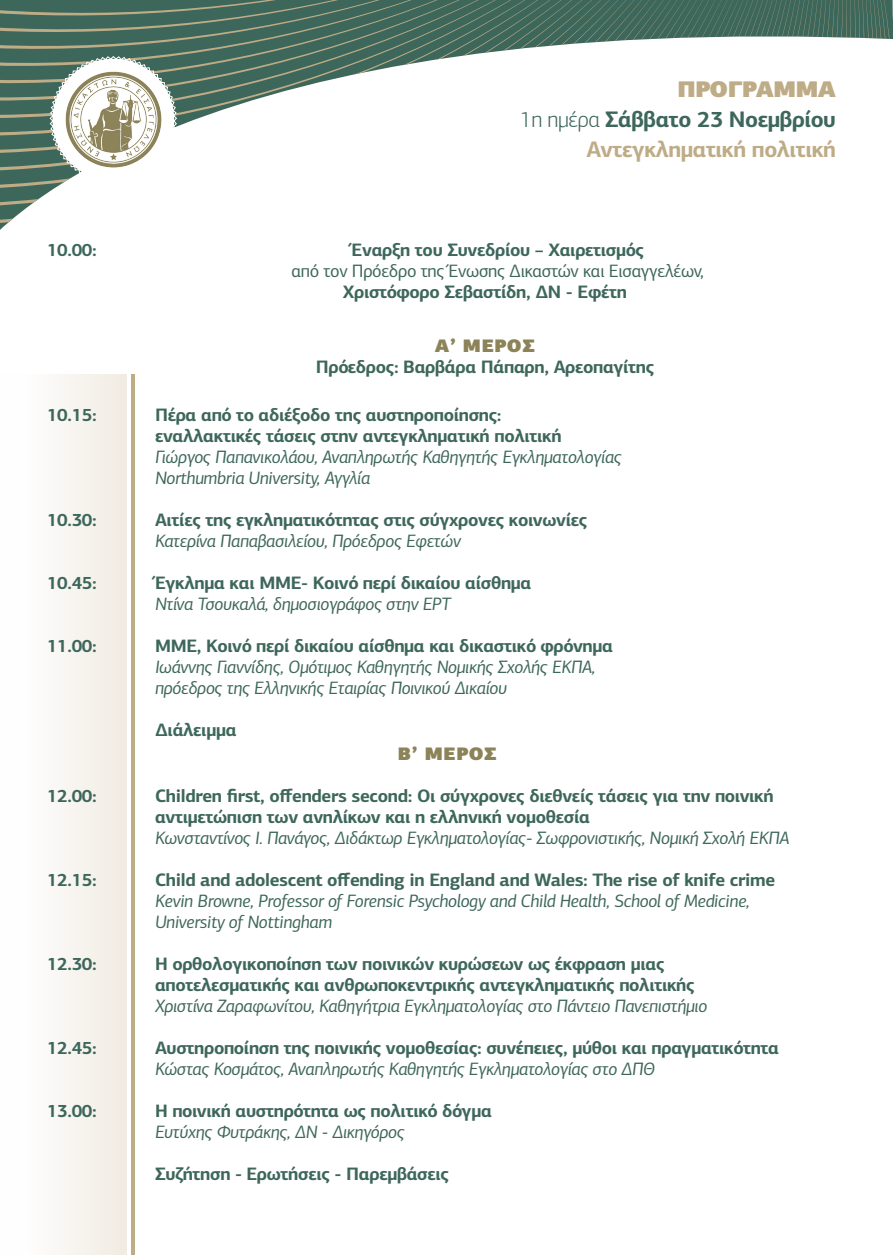
<style>
.page{position:relative;width:893px;height:1255px;background:#fff}
.page>*{position:absolute;margin:0;border:0;box-sizing:border-box;transform-origin:0 0}
.t1{font:700 22.5px "PF Agora Sans Pro";letter-spacing:-.02em;color:#3e675c}
.t2{font:700 22.5px "PF Agora Sans Pro";letter-spacing:-.02em;color:#beac87}
.t3{font:900 22.5px "PF Agora Sans Pro";letter-spacing:-.02em;color:#beac87}
.t4{font:700 18px "PF Agora Sans Pro";letter-spacing:-.02em;color:#3e675c}
.t5{font:italic 18px "PF Agora Sans Pro";letter-spacing:-.02em;color:#3e675c}
.t6{font:18px "PF Agora Sans Pro";letter-spacing:-.02em;color:#3e675c}
.t7{font:900 18px "PF Agora Sans Pro";letter-spacing:.04em;color:#8c8359}
.s1{font-weight:300}
</style>
<div class="page">
<svg style="left:0;top:0;width:645px;height:230px"></svg>
<div style="left:0;top:374px;width:126px;height:880px;background:linear-gradient(to right,#fff,#f1ece3)"></div>
<hr style="left:131px;top:374px;width:3px;height:880px;background:#beac87">
<svg style="left:645px;top:0;width:248px;height:40px;background:#507468"></svg>
<svg style="left:0;top:0;width:535px;height:183px"></svg>
<img style="left:63px;top:70px;width:100px;height:100px">
<hr style="left:892px;top:374px;width:1px;height:880px;background:#f1ebe2">
<p class="t3" style="left:677px;top:74px;width:160px">ΠΡΟΓΡΑΜΜΑ</p>
<p class="t1" style="left:520px;top:105px;width:318px"><span class="s1">1η ημέρα</span> Σάββατο 23 Νοεμβρίου</p>
<p class="t2" style="left:587px;top:135px;width:251px">Αντεγκληματική πολιτική</p>
<p class="t4" style="left:47px;top:238px;width:51px">10.00:</p>
<p class="t4" style="left:352px;top:238px;width:294px">Έναρξη του Συνεδρίου – Χαιρετισμός</p>
<p class="t6" style="left:291px;top:260px;width:414px">από τον Πρόεδρο της Ένωσης Δικαστών και Εισαγγελέων,</p>
<p class="t4" style="left:343px;top:280px;width:286px">Χριστόφορο Σεβαστίδη, ΔΝ - Εφέτη</p>
<p class="t7" style="left:435px;top:333px;width:102px">Α’ ΜΈΡΟΣ</p>
<p class="t4" style="left:316px;top:355px;width:340px">Πρόεδρος: Βαρβάρα Πάπαρη, Αρεοπαγίτης</p>
<p class="t4" style="left:47px;top:403px;width:51px">10.15:</p>
<p class="t4" style="left:155px;top:403px;width:348px">Πέρα από το αδιέξοδο της αυστηροποίησης:</p>
<p class="t4" style="left:155px;top:424px;width:408px">εναλλακτικές τάσεις στην αντεγκληματική πολιτική</p>
<p class="t5" style="left:155px;top:446px;width:469px">Γιώργος Παπανικολάου, Αναπληρωτής Καθηγητής Εγκληματολογίας</p>
<p class="t5" style="left:155px;top:467px;width:217px">Northumbria University, Αγγλία</p>
<p class="t4" style="left:47px;top:508px;width:51px">10.30:</p>
<p class="t4" style="left:155px;top:508px;width:434px">Αιτίες της εγκληματικότητας στις σύγχρονες κοινωνίες</p>
<p class="t5" style="left:155px;top:530px;width:307px">Κατερίνα Παπαβασιλείου, Πρόεδρος Εφετών</p>
<p class="t4" style="left:47px;top:571px;width:51px">10.45:</p>
<p class="t4" style="left:155px;top:571px;width:378px">Έγκλημα και ΜΜΕ- Κοινό περί δικαίου αίσθημα</p>
<p class="t5" style="left:155px;top:593px;width:298px">Ντίνα Τσουκαλά, δημοσιογράφος στην ΕΡΤ</p>
<p class="t4" style="left:47px;top:634px;width:51px">11.00:</p>
<p class="t4" style="left:155px;top:634px;width:460px">MME, Κοινό περί δικαίου αίσθημα και δικαστικό φρόνημα</p>
<p class="t5" style="left:155px;top:656px;width:442px">Ιωάννης Γιαννίδης, Ομότιμος Καθηγητής Νομικής Σχολής ΕΚΠΑ,</p>
<p class="t5" style="left:155px;top:677px;width:354px">πρόεδρος της Ελληνικής Εταιρίας Ποινικού Δικαίου</p>
<p class="t4" style="left:155px;top:718px;width:83px">Διάλειμμα</p>
<p class="t7" style="left:398px;top:741px;width:100px">Β’ ΜΈΡΟΣ</p>
<p class="t4" style="left:47px;top:784px;width:51px">12.00:</p>
<p class="t4" style="left:155px;top:784px;width:620px">Children first, offenders second: Οι σύγχρονες διεθνείς τάσεις για την ποινική</p>
<p class="t4" style="left:155px;top:805px;width:437px">αντιμετώπιση των ανηλίκων και η ελληνική νομοθεσία</p>
<p class="t5" style="left:155px;top:827px;width:636px">Κωνσταντίνος Ι. Πανάγος, Διδάκτωρ Εγκληματολογίας- Σωφρονιστικής, Νομική Σχολή ΕΚΠΑ</p>
<p class="t4" style="left:47px;top:868px;width:51px">12.15:</p>
<p class="t4" style="left:155px;top:868px;width:622px">Child and adolescent offending in England and Wales: The rise of knife crime</p>
<p class="t5" style="left:155px;top:890px;width:596px">Kevin Browne, Professor of Forensic Psychology and Child Health, School of Medicine,</p>
<p class="t5" style="left:155px;top:911px;width:179px">University of Nottingham</p>
<p class="t4" style="left:47px;top:952px;width:51px">12.30:</p>
<p class="t4" style="left:155px;top:952px;width:511px">Η ορθολογικοποίηση των ποινικών κυρώσεων ως έκφραση μιας</p>
<p class="t4" style="left:155px;top:973px;width:541px">αποτελεσματικής και ανθρωποκεντρικής αντεγκληματικής πολιτικής</p>
<p class="t5" style="left:155px;top:995px;width:554px">Χριστίνα Ζαραφωνίτου, Καθηγήτρια Εγκληματολογίας στο Πάντειο Πανεπιστήμιο</p>
<p class="t4" style="left:47px;top:1036px;width:51px">12.45:</p>
<p class="t4" style="left:155px;top:1036px;width:626px">Αυστηροποίηση της ποινικής νομοθεσίας: συνέπειες, μύθοι και πραγματικότητα</p>
<p class="t5" style="left:155px;top:1058px;width:502px">Κώστας Κοσμάτος, Αναπληρωτής Καθηγητής Εγκληματολογίας στο ΔΠΘ</p>
<p class="t4" style="left:47px;top:1099px;width:51px">13.00:</p>
<p class="t4" style="left:155px;top:1099px;width:338px">Η ποινική αυστηρότητα ως πολιτικό δόγμα</p>
<p class="t5" style="left:155px;top:1121px;width:251px">Ευτύχης Φυτράκης, ΔΝ - Δικηγόρος</p>
<p class="t4" style="left:155px;top:1162px;width:296px">Συζήτηση - Ερωτήσεις - Παρεμβάσεις</p>
</div>
